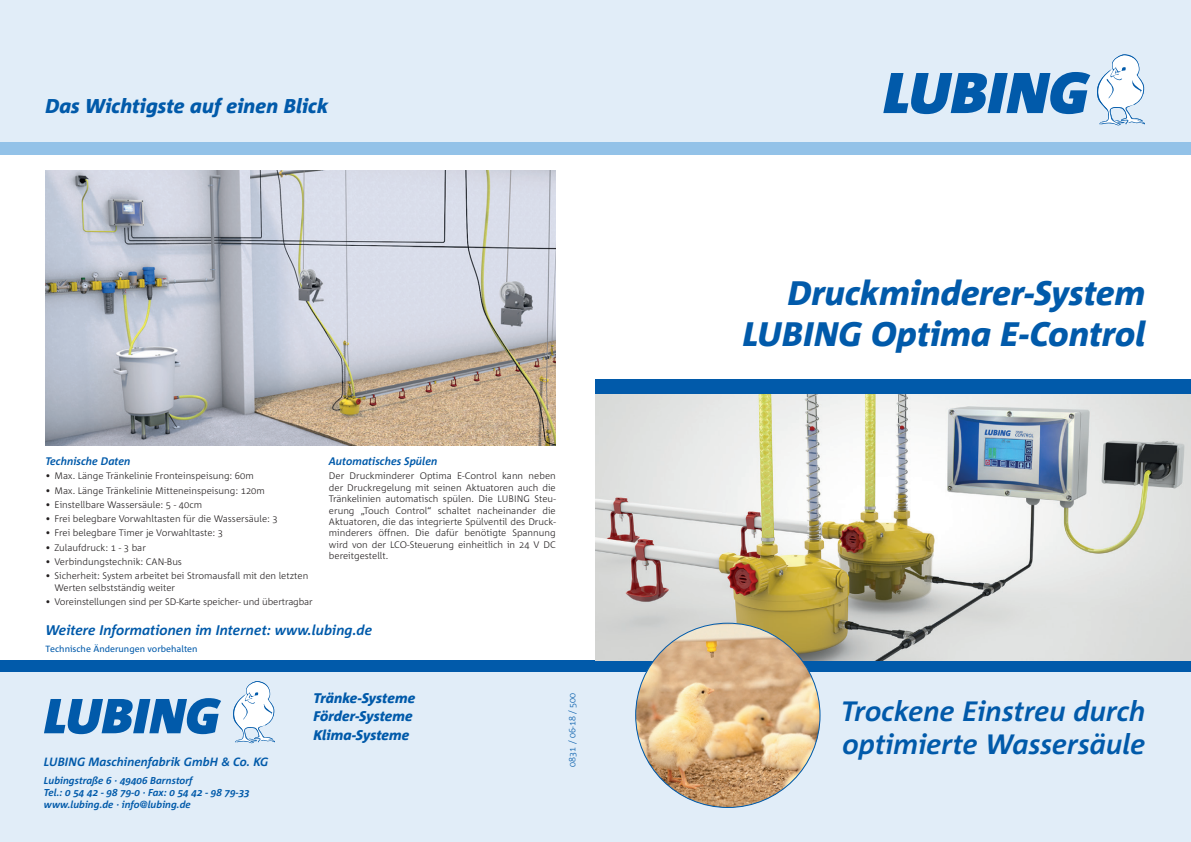
<style>
.page{position:relative;width:1191px;height:842px;background:#fff}
.page>*{position:absolute;margin:0;border:0;box-sizing:border-box;transform-origin:0 0}
.t1{font:italic 800 34px/40.8px "Agro Sans";color:#015aaa;text-align:right}
.t2{font:italic 700 28px/33.6px "Agro Sans";color:#015aaa}
.t3{font:italic 800 20px "Agro Sans";color:#015aaa}
.t4{font:italic 700 14px "Agro Sans";color:#015aaa}
.t5{font:italic 800 14px/18.5px "Agro Sans";color:#015aaa}
.t6{font:italic 700 12px "Agro Sans";color:#015aaa}
.t7{font:italic 700 11px "Agro Sans";color:#015aaa}
.t8{font:italic 700 10px/12px "Agro Sans";color:#015aaa}
.t9{font:300 9.5px/11.4px "Agro Sans";color:#231f20;text-align:justify}
.t10{font:9px "Agro Sans";color:#015aaa}
.t11{font:300 9px "Agro Sans";color:#015aaa}
.s1{font-family:"Helvetica Neue LT Std"}
</style>
<div class="page">
<div style="left:0;top:672px;width:1191px;height:170px;background:#e1edf8"></div>
<div style="left:0;top:660px;width:1191px;height:12px;background:#015aaa"></div>
<div style="left:0;top:0;width:1191px;height:142px;background:#e1edf8"></div>
<div style="left:0;top:142px;width:1191px;height:12px;background:#93c2e8"></div>
<div style="left:595px;top:380px;width:596px;height:14px;background:#015aaa"></div>
<svg style="left:883px;top:72px;width:207px;height:42px"></svg>
<svg style="left:1097px;top:54px;width:48px;height:71px"></svg>
<svg style="left:233px;top:681px;width:42px;height:62px"></svg>
<img style="left:45px;top:170px;width:511px;height:275px">
<img style="left:595px;top:394px;width:596px;height:266px">
<img style="left:635px;top:623px;width:185px;height:184px;border-radius:92px">
<svg style="left:44px;top:698px;width:177px;height:36px"></svg>
<h3 class="t3" style="left:45px;top:95px;width:284px">Das Wichtigste auf einen Blick</h3>
<p class="t7" style="left:45px;top:455px;width:87px">Technische Daten</p>
<p class="t9" style="left:45px;top:471px;width:210px">• Max. Länge Tränkelinie Fronteinspeisung: 60m</p>
<p class="t9" style="left:45px;top:485px;width:221px">• Max. Länge Tränkelinie Mitteneinspeisung: 120m</p>
<p class="t9" style="left:45px;top:499px;width:158px">• Einstellbare Wassersäule: 5 - 40cm</p>
<p class="t9" style="left:45px;top:513px;width:234px">• Frei belegbare Vorwahltasten für die Wassersäule: 3</p>
<p class="t9" style="left:45px;top:527px;width:179px">• Frei belegbare Timer je Vorwahltaste: 3</p>
<p class="t9" style="left:45px;top:542px;width:102px">• Zulaufdruck: 1 - 3 bar</p>
<p class="t9" style="left:45px;top:556px;width:138px">• Verbindungstechnik: CAN-Bus</p>
<p class="t9" style="left:55px;top:570px;width:255px;text-indent:-9px">• Sicherheit: System arbeitet bei Stromausfall mit den letzten<br>Werten selbstständig weiter</p>
<p class="t9" style="left:45px;top:596px;width:269px">• Voreinstellungen sind per SD-Karte speicher- und übertragbar</p>
<p class="t7" style="left:329px;top:455px;width:110px">Automatisches Spülen</p>
<p class="t9" style="left:329px;top:471px;width:228px">Der Druckminderer Optima E-Control kann neben der Druckregelung mit seinen Aktuatoren auch die Tränkelinien automatisch spülen. Die LUBING Steu&shy;erung „Touch Control“ schaltet nacheinander die Aktuatoren, die das integrierte Spülventil des Druck&shy;minderers öffnen. Die dafür benötigte Spannung wird von der LCO-Steuerung einheitlich in 24 V DC bereitgestellt.</p>
<h3 class="t4" style="left:45px;top:623px;width:328px">Weitere Informationen im Internet: www.lubing.de</h3>
<p class="t10" style="left:45px;top:644px;width:154px">Technische Änderungen vorbehalten</p>
<h3 class="t5" style="left:313px;top:689px;width:103px">Tränke-Systeme<br>Förder-Systeme<br>Klima-Systeme</h3>
<p class="t6" style="left:44px;top:755px;width:226px">LUBING Maschinenfabrik GmbH &amp; Co. KG</p>
<p class="t8" style="left:44px;top:774px;width:207px">Lubingstraße 6 · 49406 Barnstorf<br>Tel.: 0 54 42 - 98 79-0 · Fax: 0 54 42 - 98 79-33 www.lubing.de · info<span class="s1">@</span>lubing.de</p>
<p class="t11" style="left:567px;top:767px;width:76px;rotate:-90deg">0831 / 06-18 / 500</p>
<h1 class="t1" style="left:743px;top:273px;width:404px">Druckminderer-System<br>LUBING Optima E-Control</h1>
<h2 class="t2" style="left:841px;top:694px;width:306px">Trockene Einstreu durch optimierte Wassersäule</h2>
</div>
